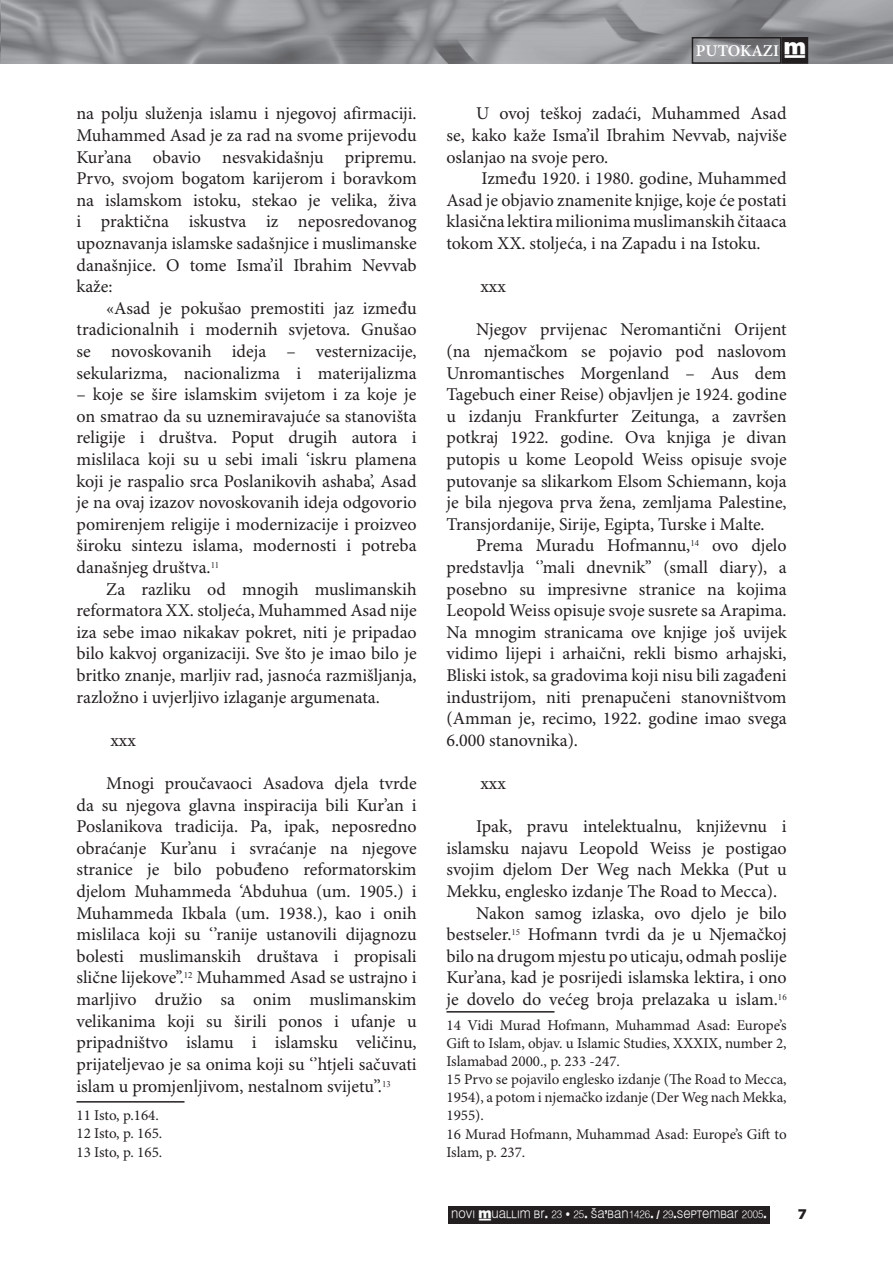
<style>
.page{position:relative;width:893px;height:1263px;background:#fff}
.page>*{position:absolute;margin:0;border:0;box-sizing:border-box;transform-origin:0 0}
.t1{font:18px/21.6px "Minion Pro";color:#231f20;text-align:justify}
.t2{font:600 16.5px "Minion Pro";color:#fff}
.t3{font:15px/18.1px "Minion Pro";color:#231f20}
.t4{font:10.8px "Muallim";color:#f9f9f9;scale:.91 1}
.s1{font-family:"Muallim";font-weight:400}
</style>
<div class="page">
<img style="left:0;top:0;width:893px;height:64px">
<img style="left:0;top:0;width:1px;height:62px">
<div style="left:692px;top:37px;width:89px;height:27px;border:2px solid #231f20"></div>
<div style="left:782px;top:38px;width:25px;height:25px;background:#231f20"></div>
<div style="left:781px;top:37px;width:27px;height:27px;border:2px solid #231f20"></div>
<div style="left:448px;top:1205px;width:322px;height:18px;background:#231f20"></div>
<hr style="left:76px;top:1101px;width:108px;height:1px;background:#231f20">
<hr style="left:446px;top:1011px;width:108px;height:1px;background:#231f20">
<p class="t1" style="left:76px;top:104px;width:342px">na polju služenja islamu i njegovoj afirmaciji.<br>Muhammed Asad je za rad na svome prijevodu Kur’ana obavio nesvakidašnju pripremu.<br>Prvo, svojom bogatom karijerom i boravkom na islamskom istoku, stekao je velika, živa i praktična iskustva iz neposredovanog upoznavanja islamske sadašnjice i muslimanske današnjice. O tome Isma’il Ibrahim Nevvab kaže:</p>
<p class="t1" style="left:76px;top:298px;width:342px;text-indent:30px">«Asad je pokušao premostiti jaz između tradicionalnih i modernih svjetova. Gnušao se novoskovanih ideja – vesternizacije, sekularizma, nacionalizma i materijalizma</p>
<p class="t1" style="left:76px;top:384px;width:342px">– koje se šire islamskim svijetom i za koje je on smatrao da su uznemiravajuće sa stanovišta religije i društva. Poput drugih autora i mislilaca koji su u sebi imali ‘iskru plamena koji je raspalio srca Poslanikovih ashaba’, Asad je na ovaj izazov novoskovanih ideja odgovorio pomirenjem religije i modernizacije i proizveo široku sintezu islama, modernosti i potreba današnjeg društva.<sup>11</sup></p>
<p class="t1" style="left:76px;top:579px;width:342px;text-indent:30px">Za razliku od mnogih muslimanskih reformatora XX. stoljeća, Muhammed Asad nije iza sebe imao nikakav pokret, niti je pripadao bilo kakvoj organizaciji. Sve što je imao bilo je britko znanje, marljiv rad, jasnoća razmišljanja, razložno i uvjerljivo izlaganje argumenata.</p>
<p class="t1" style="left:110px;top:730px;width:27px">xxx</p>
<p class="t1" style="left:76px;top:773px;width:342px;text-indent:30px">Mnogi proučavaoci Asadova djela tvrde da su njegova glavna inspiracija bili Kur’an i Poslanikova tradicija. Pa, ipak, neposredno obraćanje Kur’anu i svraćanje na njegove stranice je bilo pobuđeno reformatorskim djelom Muhammeda ‘Abduhua (um. 1905.) i Muhammeda Ikbala (um. 1938.), kao i onih mislilaca koji su ‘’ranije ustanovili dijagnozu bolesti muslimanskih društava i propisali slične lijekove’’.<sup>12</sup> Muhammed Asad se ustrajno i marljivo družio sa onim muslimanskim velikanima koji su širili ponos i ufanje u pripadništvo islamu i islamsku veličinu, prijateljevao je sa onima koji su ‘’htjeli sačuvati islam u promjenljivom, nestalnom svijetu’’.<sup>13</sup></p>
<p class="t3" style="left:76px;top:1106px;width:87px">11 Isto, p.164.<br>12 Isto, p. 165.<br>13 Isto, p. 165.</p>
<p class="t2" style="left:696px;top:41px;width:112px">PUTOKAZI <span class="s1">†</span></p>
<p class="t1" style="left:446px;top:104px;width:342px;text-indent:30px">U ovoj teškoj zadaći, Muhammed Asad se, kako kaže Isma’il Ibrahim Nevvab, najviše oslanjao na svoje pero.</p>
<p class="t1" style="left:446px;top:168px;width:342px;text-indent:35px">Između 1920. i 1980. godine, Muhammed Asad je objavio znamenite knjige, koje će postati klasična lektira milionima muslimanskih čitaaca tokom XX. stoljeća, i na Zapadu i na Istoku.</p>
<p class="t1" style="left:480px;top:276px;width:27px">xxx</p>
<p class="t1" style="left:446px;top:320px;width:342px;text-indent:30px">Njegov prvijenac Neromantični Orijent (na njemačkom se pojavio pod naslovom Unromantisches Morgenland – Aus dem Tagebuch einer Reise) objavljen je 1924. godine u izdanju Frankfurter Zeitunga, a završen potkraj 1922. godine. Ova knjiga je divan putopis u kome Leopold Weiss opisuje svoje putovanje sa slikarkom Elsom Schiemann, koja je bila njegova prva žena, zemljama Palestine, Transjordanije, Sirije, Egipta, Turske i Malte.</p>
<p class="t1" style="left:446px;top:536px;width:342px;text-indent:30px">Prema Muradu Hofmannu,<sup>14</sup> ovo djelo predstavlja ‘’mali dnevnik’’ (small diary), a posebno su impresivne stranice na kojima Leopold Weiss opisuje svoje susrete sa Arapima.<br>Na mnogim stranicama ove knjige još uvijek vidimo lijepi i arhaični, rekli bismo arhajski, Bliski istok, sa gradovima koji nisu bili zagađeni industrijom, niti prenapučeni stanovništvom (Amman je, recimo, 1922. godine imao svega 6.000 stanovnika).</p>
<p class="t1" style="left:480px;top:773px;width:27px">xxx</p>
<p class="t1" style="left:476px;top:816px;width:312px">Ipak, pravu intelektualnu, književnu i</p>
<p class="t1" style="left:446px;top:838px;width:342px">islamsku najavu Leopold Weiss je postigao</p>
<p class="t1" style="left:446px;top:860px;width:342px">svojim djelom Der Weg nach Mekka (Put u</p>
<p class="t1" style="left:446px;top:881px;width:332px">Mekku, englesko izdanje The Road to Mecca).</p>
<p class="t1" style="left:476px;top:903px;width:312px">Nakon samog izlaska, ovo djelo je bilo</p>
<p class="t1" style="left:446px;top:924px;width:342px">bestseler.<sup>15</sup> Hofmann tvrdi da je u Njemačkoj</p>
<p class="t1" style="left:446px;top:946px;width:342px">bilo na drugom mjestu po uticaju, odmah poslije</p>
<p class="t1" style="left:446px;top:968px;width:342px">Kur’ana, kad je posrijedi islamska lektira, i ono</p>
<p class="t1" style="left:446px;top:989px;width:337px">je dovelo do većeg broja prelazaka u islam.<sup>16</sup></p>
<p class="t3" style="left:446px;top:1016px;width:342px">14 Vidi Murad Hofmann, Muhammad Asad: Europe’s Gift to Islam, objav. u Islamic Studies, XXXIX, number 2, Islamabad 2000., p. 233 -247.<br>15 Prvo se pojavilo englesko izdanje (The Road to Mecca, 1954), a potom i njemačko izdanje (Der Weg nach Mekka, 1955).<br>16 Murad Hofmann, Muhammad Asad: Europe’s Gift to Islam, p. 237.</p>
<p class="t4" style="left:451px;top:1207px;width:348px">NOVI †UALLIM BR. 23 • 25. ŠA’BAN1426. / 29.SEPTEMBAR 2005.</p>
</div>
